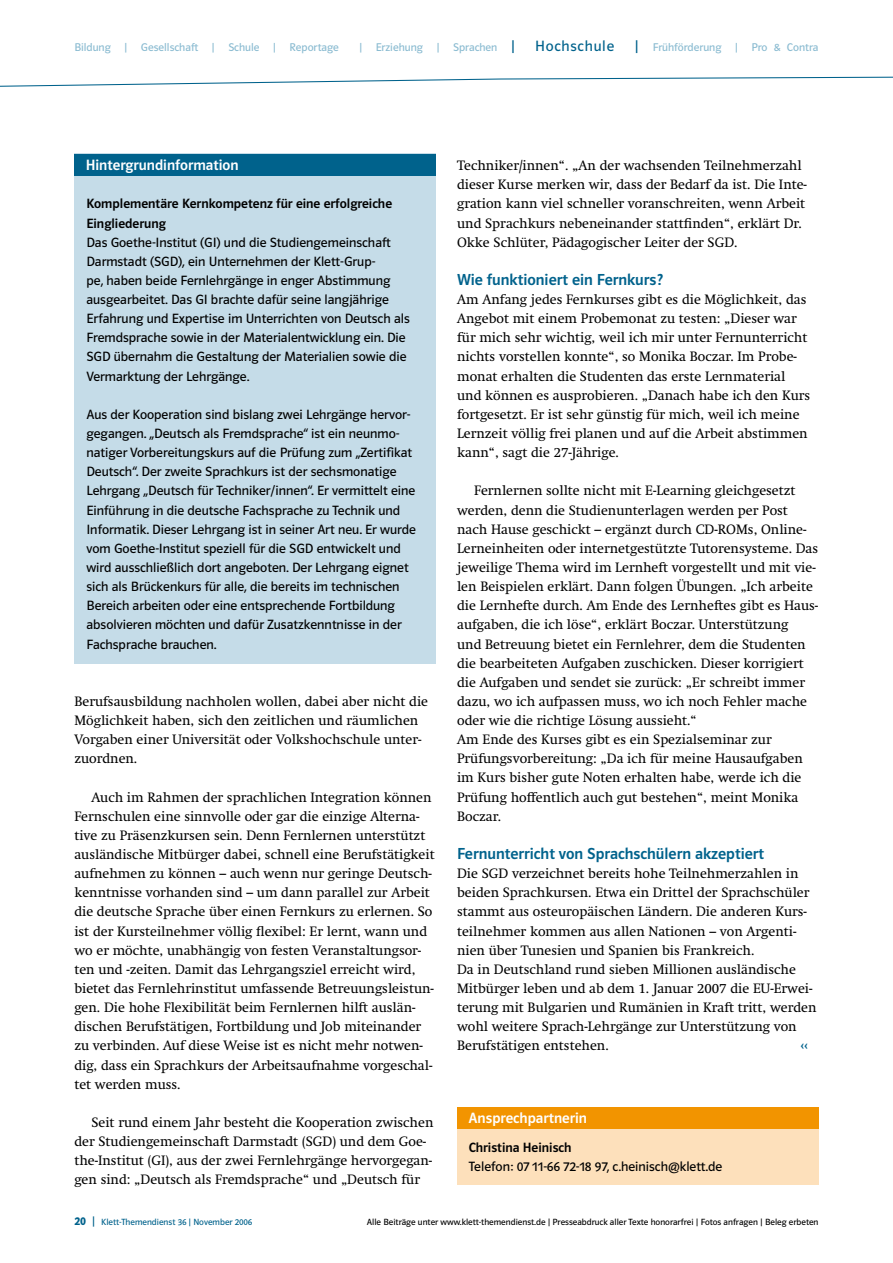
<style>
.page{position:relative;width:893px;height:1263px;background:#fff}
.page>*{position:absolute;margin:0;border:0;box-sizing:border-box;transform-origin:0 0}
.t1{font:16.5px "Polo 22 K Krftg";color:#00628c}
.t2{font:15px "Polo ST11 K Krftg";color:#fff}
.t3{font:15px "Polo ST11 K Buch";letter-spacing:.05em;color:#00628c}
.t4{font:13.5px/19.2px "Klett Swift";color:#000}
.t5{font:13.5px/19.2px "Polo ST11 K Buch";color:#000}
.t6{font:13.5px/19.2px "Polo ST11 K Krftg";color:#000}
.t7{font:13.5px "Polo ST11 K Krftg";color:#00628c}
.t8{font:11.25px "Polo ST11 K Buch";color:#8abbd1}
.t9{font:9px "Polo ST11 K Buch";color:#000}
.t10{font:9px "Polo ST11 K Buch";color:#00628c}
.s1{font-size:15px;color:#00628c}
.s2{font-family:"Polo ST11 K Hfett";font-size:12px}
.s3{font-size:12px}
</style>
<div class="page">
<svg style="left:0;top:76px;width:893px;height:11px"></svg>
<div style="left:74px;top:153px;width:362px;height:511px;background:#c5dce8"></div>
<div style="left:74px;top:154px;width:362px;height:21px;background:#00628c"></div>
<div style="left:457px;top:1121px;width:362px;height:63px;background:#fde0bb"></div>
<div style="left:457px;top:1108px;width:362px;height:21px;background:#f29400"></div>
<p class="t8" style="left:74px;top:41px;width:266px">Bildung | Gesellschaft | Schule | Reportage</p>
<p class="t8" style="left:359px;top:41px;width:158px">| Erziehung | Sprachen <span class="s1">|</span></p>
<p class="t3" style="left:535px;top:37px;width:81px">Hochschule</p>
<p class="t3" style="left:634px;top:37px;width:6px">|</p>
<p class="t8" style="left:653px;top:41px;width:167px">Frühförderung | Pro &amp; Contra</p>
<p class="t2" style="left:86px;top:157px;width:154px">Hintergrundinformation</p>
<p class="t6" style="left:86px;top:194px;width:307px">Komplementäre Kernkompetenz für eine erfolgreiche<br>Eingliederung</p>
<p class="t5" style="left:86px;top:233px;width:325px">Das Goethe-Institut (GI) und die Studiengemeinschaft Darmstadt (SGD), ein Unternehmen der Klett-Grup-<br>pe, haben beide Fernlehrgänge in enger Abstimmung ausgearbeitet. Das GI brachte dafür seine langjährige Erfahrung und Expertise im Unterrichten von Deutsch als Fremdsprache sowie in der Materialentwicklung ein. Die SGD übernahm die Gestaltung der Materialien sowie die Vermarktung der Lehrgänge.</p>
<p class="t5" style="left:86px;top:405px;width:331px">Aus der Kooperation sind bislang zwei Lehrgänge hervor&shy;gegangen. „Deutsch als Fremdsprache“ ist ein neunmo&shy;natiger Vorbereitungskurs auf die Prüfung zum „Zertifikat Deutsch“. Der zweite Sprachkurs ist der sechsmonatige Lehrgang „Deutsch für Techniker/innen“. Er vermittelt eine Einführung in die deutsche Fachsprache zu Technik und Informatik. Dieser Lehrgang ist in seiner Art neu. Er wurde vom Goethe-Institut speziell für die SGD entwickelt und wird ausschließlich dort angeboten. Der Lehrgang eignet sich als Brückenkurs für alle, die bereits im technischen Bereich arbeiten oder eine entsprechende Fortbildung absolvieren möchten und dafür Zusatzkenntnisse in der Fachsprache brauchen.</p>
<p class="t4" style="left:74px;top:692px;width:355px">Berufsausbildung nachholen wollen, dabei aber nicht die Möglichkeit haben, sich den zeitlichen und räumlichen Vorgaben einer Universität oder Volkshochschule unter&shy;zuordnen.</p>
<p class="t4" style="left:74px;top:787px;width:362px;text-indent:17px">Auch im Rahmen der sprachlichen Integration können Fernschulen eine sinnvolle oder gar die einzige Alterna&shy;tive zu Präsenzkursen sein. Denn Fernlernen unterstützt ausländische Mitbürger dabei, schnell eine Berufstätigkeit aufnehmen zu können – auch wenn nur geringe Deutsch&shy;kenntnisse vorhanden sind – um dann parallel zur Arbeit die deutsche Sprache über einen Fernkurs zu erlernen. So ist der Kursteilnehmer völlig flexibel: Er lernt, wann und wo er möchte, unabhängig von festen Veranstaltungsor&shy;ten und -zeiten. Damit das Lehrgangsziel erreicht wird, bietet das Fernlehrinstitut umfassende Betreuungsleistun&shy;gen. Die hohe Flexibilität beim Fernlernen hilft auslän&shy;dischen Berufstätigen, Fortbildung und Job miteinander zu verbinden. Auf diese Weise ist es nicht mehr notwen&shy;dig, dass ein Sprachkurs der Arbeitsaufnahme vorgeschal&shy;tet werden muss.</p>
<p class="t4" style="left:74px;top:1113px;width:361px;text-indent:17px">Seit rund einem Jahr besteht die Kooperation zwischen der Studiengemeinschaft Darmstadt (SGD) und dem Goe&shy;the-Institut (GI), aus der zwei Fernlehrgänge hervorgegan&shy;gen sind: „Deutsch als Fremdsprache“ und „Deutsch für</p>
<p class="t4" style="left:457px;top:156px;width:351px">Techniker/innen“. „An der wachsenden Teilnehmerzahl dieser Kurse merken wir, dass der Bedarf da ist. Die Inte&shy;gration kann viel schneller voranschreiten, wenn Arbeit und Sprachkurs nebeneinander stattfinden“, erklärt Dr.<br>Okke Schlüter, Pädagogischer Leiter der SGD.</p>
<p class="t1" style="left:457px;top:271px;width:207px">Wie funktioniert ein Fernkurs?</p>
<p class="t4" style="left:457px;top:290px;width:355px">Am Anfang jedes Fernkurses gibt es die Möglichkeit, das Angebot mit einem Probemonat zu testen: „Dieser war für mich sehr wichtig, weil ich mir unter Fernunterricht nichts vorstellen konnte“, so Monika Boczar. Im Probe&shy;monat erhalten die Studenten das erste Lernmaterial und können es ausprobieren. „Danach habe ich den Kurs fortgesetzt. Er ist sehr günstig für mich, weil ich meine Lernzeit völlig frei planen und auf die Arbeit abstimmen kann“, sagt die 27-Jährige.</p>
<p class="t4" style="left:457px;top:481px;width:363px;text-indent:17px">Fernlernen sollte nicht mit E-Learning gleichgesetzt werden, denn die Studienunterlagen werden per Post nach Hause geschickt – ergänzt durch CD-ROMs, Online-Lerneinheiten oder internetgestützte Tutorensysteme. Das jeweilige Thema wird im Lernheft vorgestellt und mit vie&shy;len Beispielen erklärt. Dann folgen Übungen. „Ich arbeite die Lernhefte durch. Am Ende des Lernheftes gibt es Haus&shy;aufgaben, die ich löse“, erklärt Boczar. Unterstützung<br>und Betreuung bietet ein Fernlehrer, dem die Studenten die bearbeiteten Aufgaben zuschicken. Dieser korrigiert die Aufgaben und sendet sie zurück: „Er schreibt immer dazu, wo ich aufpassen muss, wo ich noch Fehler mache oder wie die richtige Lösung aussieht.“<br>Am Ende des Kurses gibt es ein Spezialseminar zur Prüfungsvorbereitung: „Da ich für meine Hausaufgaben im Kurs bisher gute Noten erhalten habe, werde ich die Prüfung hoffentlich auch gut bestehen“, meint Monika Boczar.</p>
<p class="t1" style="left:457px;top:845px;width:309px">Fernunterricht von Sprachschülern akzeptiert</p>
<p class="t4" style="left:457px;top:864px;width:361px">Die SGD verzeichnet bereits hohe Teilnehmerzahlen in beiden Sprachkursen. Etwa ein Drittel der Sprachschüler stammt aus osteuropäischen Ländern. Die anderen Kurs&shy;teilnehmer kommen aus allen Nationen – von Argenti&shy;nien über Tunesien und Spanien bis Frankreich.<br>Da in Deutschland rund sieben Millionen ausländische Mitbürger leben und ab dem 1. Januar 2007 die EU-Erwei&shy;terung mit Bulgarien und Rumänien in Kraft tritt, werden wohl weitere Sprach-Lehrgänge zur Unterstützung von Berufstätigen entstehen.</p>
<p class="t7" style="left:800px;top:1038px;width:9px">‹‹</p>
<p class="t2" style="left:469px;top:1109px;width:120px">Ansprechpartnerin</p>
<p class="t6" style="left:469px;top:1137px;width:104px">Christina Heinisch</p>
<p class="t5" style="left:469px;top:1157px;width:255px">Telefon: 07 11-66 72-18 97, c.heinisch@klett.de</p>
<p class="t10" style="left:74px;top:1217px;width:179px"><span class="s2">20</span> <span class="s3">|</span> Klett-Themendienst 36 | November 2006</p>
<p class="t9" style="left:367px;top:1217px;width:453px">Alle Beiträge unter www.klett-themendienst.de | Presseabdruck aller Texte honorarfrei | Fotos anfragen | Beleg erbeten</p>
</div>
